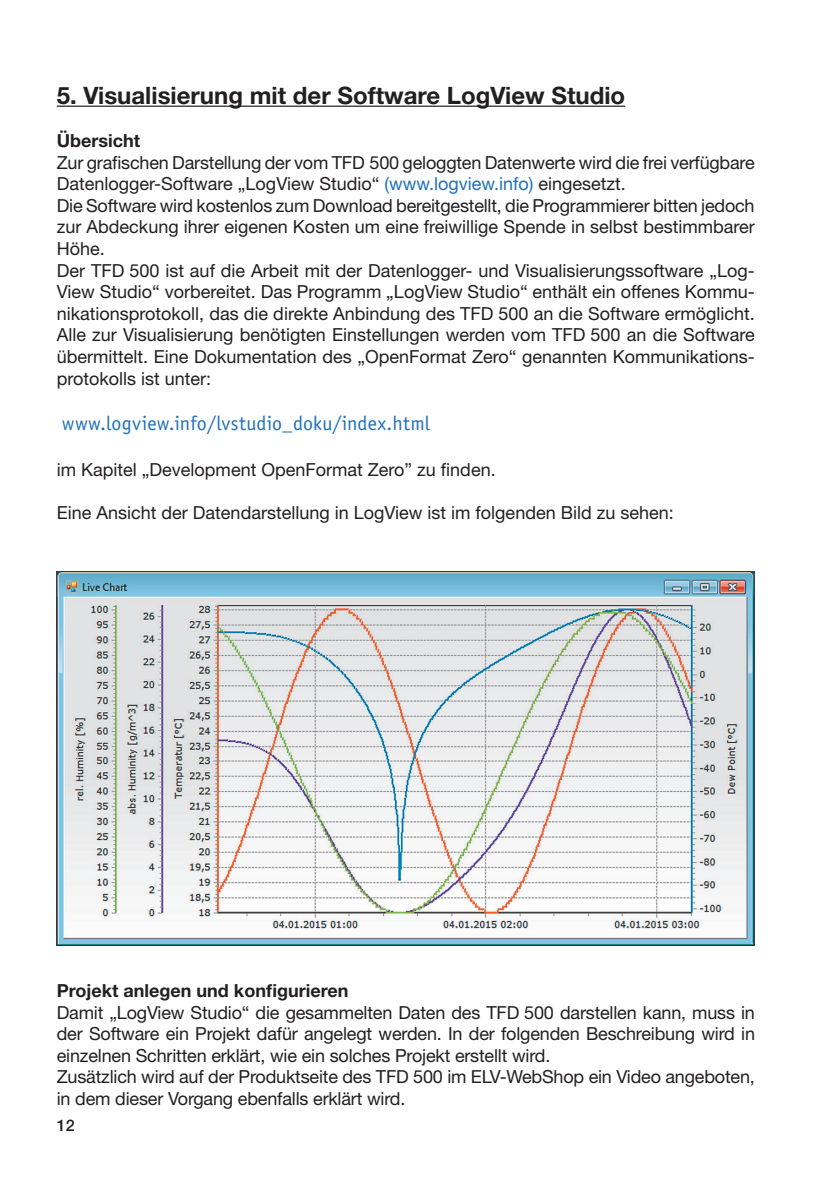
<style>
.page{position:relative;width:840px;height:1191px;background:#fff}
.page>*{position:absolute;margin:0;border:0;box-sizing:border-box;transform-origin:0 0}
.t1{font:700 24px "Helvetica Neue LT";color:#231f20}
.t2{font:20px "Officina Sans";letter-spacing:.005em;color:#1f6fb8}
.t3{font:18px/21.6px "Helvetica Neue LT";color:#231f20}
.t4{font:700 18px "Helvetica Neue LT";color:#231f20}
.t5{font:500 16px "Helvetica Neue LT";color:#231f20}
.s1{color:#1f6fb8}
</style>
<div class="page">
<hr style="left:57px;top:106px;width:568px;height:1px;background:#231f20">
<img style="left:57px;top:571px;width:697px;height:374px">
<h1 class="t1" style="left:57px;top:80px;width:569px">5. Visualisierung mit der Software LogView Studio</h1>
<p class="t4" style="left:57px;top:129px;width:85px">Übersicht</p>
<p class="t3" style="left:57px;top:151px;width:699px">Zur grafischen Darstellung der vom TFD 500 geloggten Datenwerte wird die frei verfügbare Datenlogger-Software „LogView Studio“ <span class="s1">(www.logview.info)</span> eingesetzt.<br>Die Software wird kostenlos zum Download bereitgestellt, die Programmierer bitten jedoch zur Abdeckung ihrer eigenen Kosten um eine freiwillige Spende in selbst bestimmbarer Höhe.<br>Der TFD 500 ist auf die Arbeit mit der Datenlogger- und Visualisierungssoftware „Log-View Studio“ vorbereitet. Das Programm „LogView Studio“ enthält ein offenes Kommu&shy;nikationsprotokoll, das die direkte Anbindung des TFD 500 an die Software ermöglicht.<br>Alle zur Visualisierung benötigten Einstellungen werden vom TFD 500 an die Software übermittelt. Eine Dokumentation des „OpenFormat Zero“ genannten Kommunikations&shy;protokolls ist unter:</p>
<p class="t2" style="left:62px;top:412px;width:369px">www.logview.info/lvstudio_doku/index.html</p>
<p class="t3" style="left:57px;top:458px;width:440px">im Kapitel „Development OpenFormat Zero” zu finden.</p>
<p class="t3" style="left:57px;top:502px;width:618px">Eine Ansicht der Datendarstellung in LogView ist im folgenden Bild zu sehen:</p>
<p class="t4" style="left:57px;top:979px;width:293px">Projekt anlegen und konfigurieren</p>
<p class="t3" style="left:57px;top:1001px;width:699px">Damit „LogView Studio“ die gesammelten Daten des TFD 500 darstellen kann, muss in der Software ein Projekt dafür angelegt werden. In der folgenden Beschreibung wird in einzelnen Schritten erklärt, wie ein solches Projekt erstellt wird.<br>Zusätzlich wird auf der Produktseite des TFD 500 im ELV-WebShop ein Video angeboten, in dem dieser Vorgang ebenfalls erklärt wird.</p>
<p class="t5" style="left:57px;top:1116px;width:19px">12</p>
</div>
